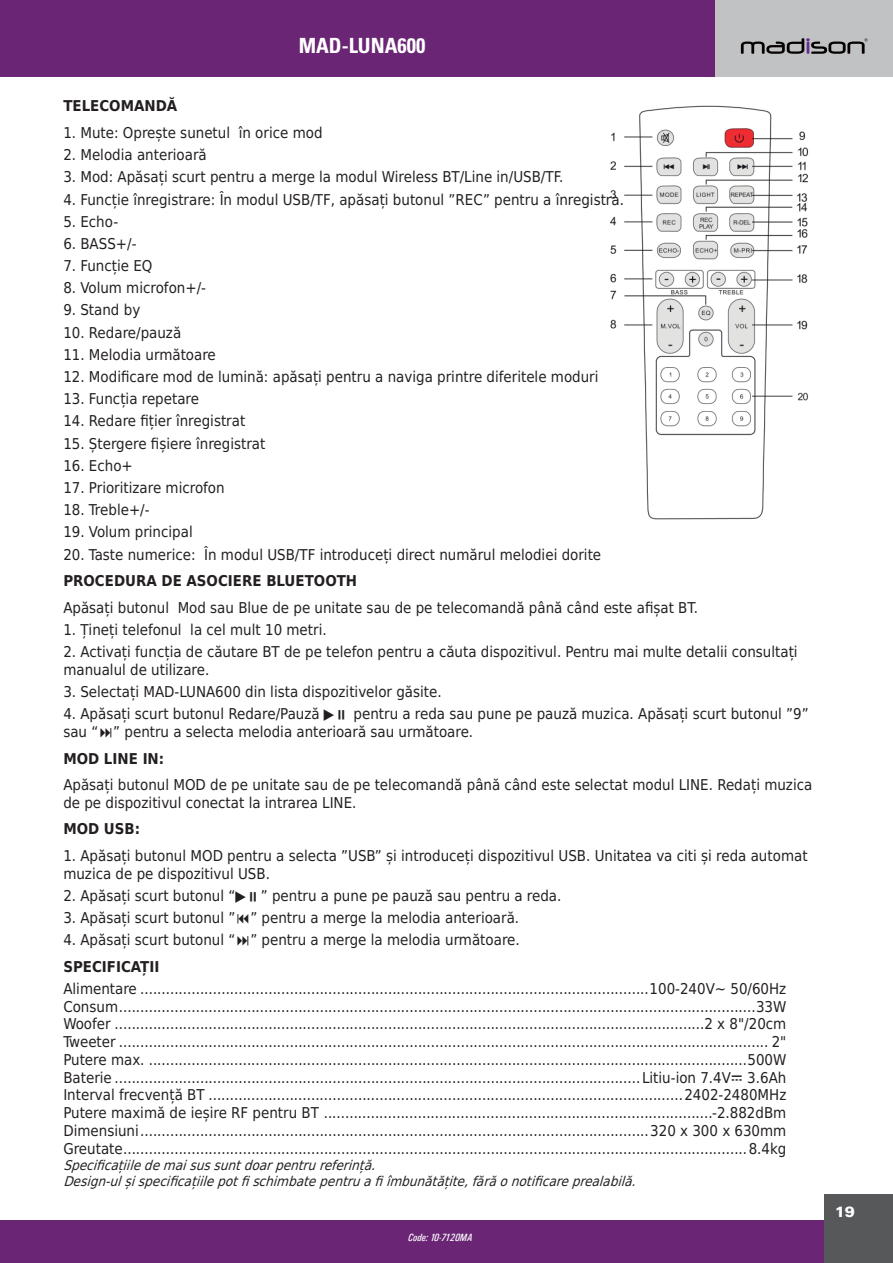
<style>
.page{position:relative;width:893px;height:1263px;background:#fff}
.page>*{position:absolute;margin:0;border:0;box-sizing:border-box;transform-origin:0 0}
.t1{font:700 condensed 20.85px "Univers LT Std";color:#fff}
.t2{font:15px/17.7px "DejaVu Sans Condensed";color:#231f20}
.t3{font:700 15px "DejaVu Sans Condensed";color:#231f20}
.t4{font:900 15px "Univers";color:#fff}
.t5{font:italic 13.5px/16.2px "DejaVu Sans Condensed";color:#231f20}
.t6{font:italic 10.5px "Univers Condensed";color:#fff}
</style>
<div class="page">
<div style="left:0;top:0;width:893px;height:77px;background:#6a2675"></div>
<div style="left:0;top:1220px;width:893px;height:43px;background:#6a2675"></div>
<img style="left:609px;top:105px;width:199px;height:415px">
<div style="left:715px;top:0;width:178px;height:77px;background:#c1c2c4"></div>
<svg style="left:741px;top:38px;width:126px;height:16px"></svg>
<div style="left:825px;top:1195px;width:68px;height:68px;background:#57585a"></div>
<h1 class="t1" style="left:299px;top:33px;width:128px">MAD-LUNA600</h1>
<p class="t3" style="left:63px;top:94px;width:116px">TELECOMANDĂ</p>
<p class="t2" style="left:63px;top:123px;width:261px">1. Mute: Oprește sunetul în orice mod</p>
<p class="t2" style="left:63px;top:146px;width:145px">2. Melodia anterioară</p>
<p class="t2" style="left:63px;top:168px;width:501px">3. Mod: Apăsați scurt pentru a merge la modul Wireless BT/Line in/USB/TF.</p>
<p class="t2" style="left:63px;top:190px;width:562px">4. Funcție înregistrare: În modul USB/TF, apăsați butonul ”REC” pentru a înregistra.</p>
<p class="t2" style="left:63px;top:212px;width:56px">5. Echo-</p>
<p class="t2" style="left:63px;top:234px;width:75px">6. BASS+/-</p>
<p class="t2" style="left:63px;top:257px;width:91px">7. Funcție EQ</p>
<p class="t2" style="left:63px;top:279px;width:144px">8. Volum microfon+/-</p>
<p class="t2" style="left:63px;top:301px;width:78px">9. Stand by</p>
<p class="t2" style="left:63px;top:323px;width:119px">10. Redare/pauză</p>
<p class="t2" style="left:63px;top:345px;width:154px">11. Melodia următoare</p>
<p class="t2" style="left:63px;top:368px;width:537px">12. Modificare mod de lumină: apăsați pentru a naviga printre diferitele moduri</p>
<p class="t2" style="left:63px;top:390px;width:137px">13. Funcția repetare</p>
<p class="t2" style="left:63px;top:412px;width:183px">14. Redare fițier înregistrat</p>
<p class="t2" style="left:63px;top:434px;width:204px">15. Ștergere fișiere înregistrat</p>
<p class="t2" style="left:63px;top:456px;width:71px">16. Echo+</p>
<p class="t2" style="left:63px;top:478px;width:163px">17. Prioritizare microfon</p>
<p class="t2" style="left:63px;top:501px;width:88px">18. Treble+/-</p>
<p class="t2" style="left:63px;top:523px;width:131px">19. Volum principal</p>
<p class="t2" style="left:63px;top:545px;width:539px">20. Taste numerice: În modul USB/TF introduceți direct numărul melodiei dorite</p>
<p class="t3" style="left:63px;top:568px;width:295px">PROCEDURA DE ASOCIERE BLUETOOTH</p>
<p class="t2" style="left:63px;top:598px;width:636px">Apăsați butonul Mod sau Blue de pe unitate sau de pe telecomandă până când este afișat BT.</p>
<p class="t2" style="left:63px;top:620px;width:265px">1. Țineți telefonul la cel mult 10 metri.</p>
<p class="t2" style="left:63px;top:642px;width:736px">2. Activați funcția de căutare BT de pe telefon pentru a căuta dispozitivul. Pentru mai multe detalii consultați manualul de utilizare.</p>
<p class="t2" style="left:63px;top:682px;width:380px">3. Selectați MAD-LUNA600 din lista dispozitivelor găsite.</p>
<p class="t2" style="left:63px;top:705px;width:272px">4. Apăsați scurt butonul Redare/Pauză ▶</p>
<p class="t2" style="left:63px;top:704px;width:747px;text-indent:290px">pentru a reda sau pune pe pauză muzica. Apăsați scurt butonul ”9” sau “ ” pentru a selecta melodia anterioară sau următoare.</p>
<p class="t3" style="left:63px;top:746px;width:102px">MOD LINE IN:</p>
<p class="t2" style="left:63px;top:775px;width:750px">Apăsați butonul MOD de pe unitate sau de pe telecomandă până când este selectat modul LINE. Redați muzica de pe dispozitivul conectat la intrarea LINE.</p>
<p class="t3" style="left:63px;top:817px;width:78px">MOD USB:</p>
<p class="t2" style="left:63px;top:846px;width:746px">1. Apăsați butonul MOD pentru a selecta ”USB” și introduceți dispozitivul USB. Unitatea va citi și reda automat muzica de pe dispozitivul USB.</p>
<p class="t2" style="left:63px;top:886px;width:500px">2. Apăsați scurt butonul “▶ ” pentru a pune pe pauză sau pentru a reda.</p>
<p class="t2" style="left:63px;top:909px;width:457px">3. Apăsați scurt butonul ” ” pentru a merge la melodia anterioară.</p>
<p class="t2" style="left:63px;top:931px;width:458px">4. Apăsați scurt butonul “ ” pentru a merge la melodia următoare.</p>
<p class="t3" style="left:63px;top:954px;width:98px">SPECIFICAȚII</p>
<p class="t2" style="left:63px;top:979px;width:725px;text-align:justify">Alimentare .......................................................................................................................100-240V~ 50/60Hz Consum.....................................................................................................................................................33W Woofer ..........................................................................................................................................2 x 8"/20cm Tweeter ........................................................................................................................................................ 2" Putere max. ............................................................................................................................................500W Baterie ...........................................................................................................................Litiu-ion 7.4V 3.6Ah Interval frecvență BT ...............................................................................................................2402-2480MHz Putere maximă de ieșire RF pentru BT ...........................................................................................-2.882dBm Dimensiuni.......................................................................................................................320 x 300 x 630mm Greutate..................................................................................................................................................8.4kg</p>
<p class="t5" style="left:63px;top:1156px;width:580px">Specificațiiledemaisussuntdoarpentrureferință.<br>Design-ulșispecificațiilepotfischimbatepentruafiîmbunătățite,fărăonotificareprealabilă.</p>
<p class="t6" style="left:408px;top:1231px;width:66px">Code: 10-7120MA</p>
<p class="t4" style="left:835px;top:1203px;width:21px">19</p>
</div>
